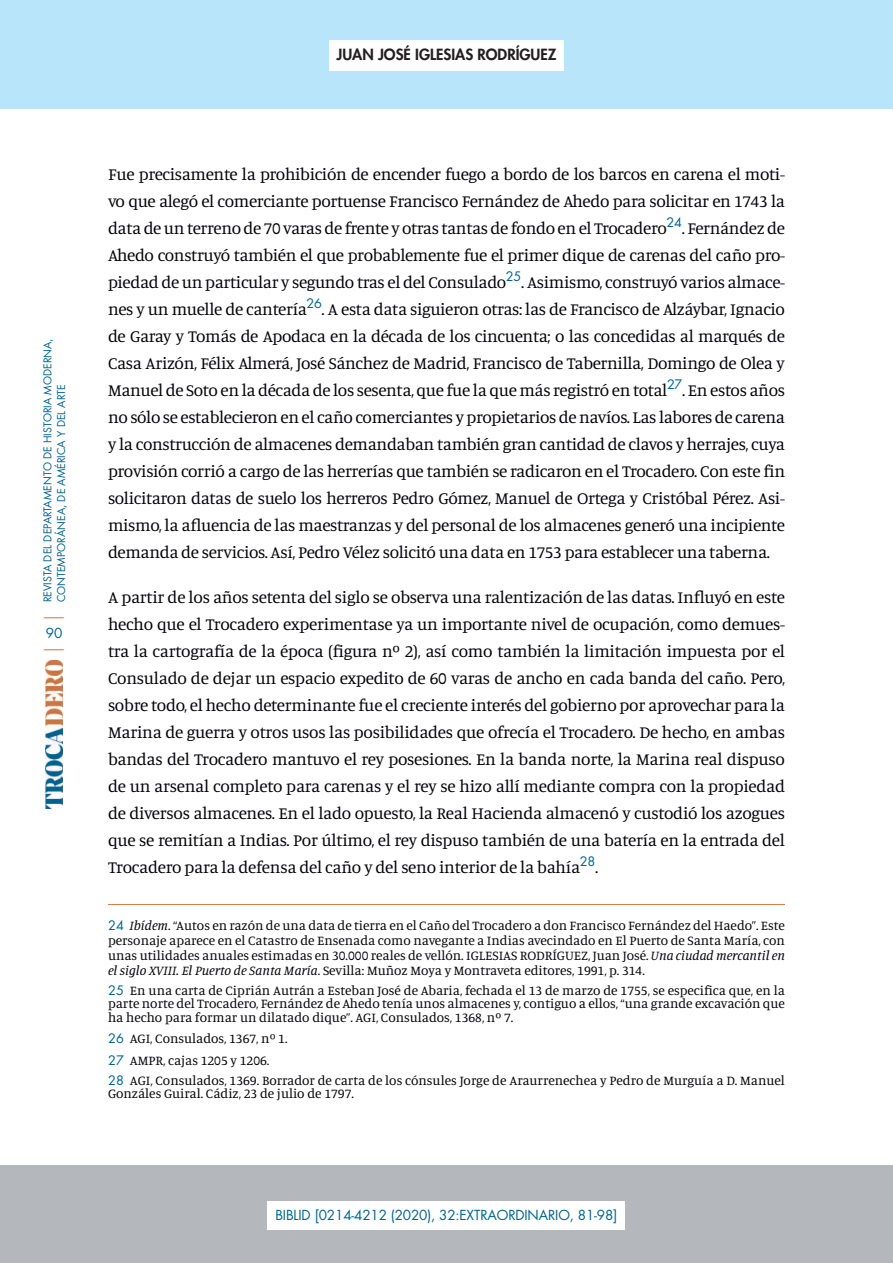
<style>
.page{position:relative;width:893px;height:1263px;background:#fff}
.page>*{position:absolute;margin:0;border:0;box-sizing:border-box;transform-origin:0 0}
.t1{font:17.25px/27px "Manuale";letter-spacing:-.02em;color:#020206;text-align:justify}
.t2{font:800 15px "Futura Std";color:#231f20}
.t3{font:13.5px/15px "Manuale";color:#020206;text-align:justify}
.t4{font:13.5px "Futura Std";letter-spacing:-.01em;color:#00628e}
.t5{font:13.5px "Futura Std";color:#d27c49;scale:2 1}
.t6{font:10.5px/13.5px "Futura Std";color:#00628e}
.s1{font-family:"Futura Std";font-size:12.75px;color:#00628e}
.s2{font-style:italic}
</style>
<div class="page">
<img style="left:46px;top:660px;width:16px;height:149px">
<hr style="left:108px;top:904px;width:677px;height:1px;background:#d27c49">
<div style="left:0;top:0;width:893px;height:108px;background:#b9e5fa"></div>
<div style="left:329px;top:40px;width:235px;height:30px;background:#fff"></div>
<div style="left:0;top:1165px;width:893px;height:98px;background:#b4b7bb"></div>
<div style="left:268px;top:1201px;width:357px;height:29px;background:#fff"></div>
<p class="t2" style="left:337px;top:45px;width:221px">JUAN JOSÉ IGLESIAS RODRÍGUEZ</p>
<p class="t6" style="left:41px;top:602px;width:266px;rotate:-90deg">REVISTA DEL DEPARTAMENTO DE HISTORIA MODERNA,<br>CONTEMPORÁNEA, DE AMÉRICA Y DEL ARTE</p>
<p class="t5" style="left:40px;top:607px;width:15px">—</p>
<p class="t4" style="left:46px;top:624px;width:18px">90</p>
<p class="t5" style="left:40px;top:640px;width:15px">—</p>
<p class="t1" style="left:108px;top:160px;width:679px">Fue precisamente la prohibición de encender fuego a bordo de los barcos en carena el moti&shy;vo que alegó el comerciante portuense Francisco Fernández de Ahedo para solicitar en 1743 la data de un terreno de 70 varas de frente y otras tantas de fondo en el Trocadero<sup>24</sup>. Fernández de Ahedo construyó también el que probablemente fue el primer dique de carenas del caño pro&shy;piedad de un particular y segundo tras el del Consulado<sup>25</sup>. Asimismo, construyó varios almace&shy;nes y un muelle de cantería<sup>26</sup>. A esta data siguieron otras: las de Francisco de Alzáybar, Ignacio de Garay y Tomás de Apodaca en la década de los cincuenta; o las concedidas al marqués de Casa Arizón, Félix Almerá, José Sánchez de Madrid, Francisco de Tabernilla, Domingo de Olea y Manuel de Soto en la década de los sesenta, que fue la que más registró en total<sup>27</sup>. En estos años no sólo se establecieron en el caño comerciantes y propietarios de navíos. Las labores de carena y la construcción de almacenes demandaban también gran cantidad de clavos y herrajes, cuya provisión corrió a cargo de las herrerías que también se radicaron en el Trocadero. Con este fin solicitaron datas de suelo los herreros Pedro Gómez, Manuel de Ortega y Cristóbal Pérez. Asi&shy;mismo, la afluencia de las maestranzas y del personal de los almacenes generó una incipiente demanda de servicios. Así, Pedro Vélez solicitó una data en 1753 para establecer una taberna.</p>
<p class="t1" style="left:108px;top:583px;width:679px">A partir de los años setenta del siglo se observa una ralentización de las datas. Influyó en este hecho que el Trocadero experimentase ya un importante nivel de ocupación, como demues&shy;tra la cartografía de la época (figura nº 2), así como también la limitación impuesta por el Consulado de dejar un espacio expedito de 60 varas de ancho en cada banda del caño. Pero, sobre todo, el hecho determinante fue el creciente interés del gobierno por aprovechar para la Marina de guerra y otros usos las posibilidades que ofrecía el Trocadero. De hecho, en ambas bandas del Trocadero mantuvo el rey posesiones. En la banda norte, la Marina real dispuso de un arsenal completo para carenas y el rey se hizo allí mediante compra con la propiedad de diversos almacenes. En el lado opuesto, la Real Hacienda almacenó y custodió los azogues que se remitían a Indias. Por último, el rey dispuso también de una batería en la entrada del Trocadero para la defensa del caño y del seno interior de la bahía<sup>28</sup>.</p>
<p class="t3" style="left:108px;top:917px;width:678px"><span class="s1">24</span> <span class="s2">Ibídem</span>. “Autos en razón de una data de tierra en el Caño del Trocadero a don Francisco Fernández del Haedo”. Este personaje aparece en el Catastro de Ensenada como navegante a Indias avecindado en El Puerto de Santa María, con unas utilidades anuales estimadas en 30.000 reales de vellón. IGLESIAS RODRÍGUEZ, Juan José. <span class="s2">Una ciudad mercantil en el siglo XVIII. El Puerto de Santa María</span>. Sevilla: Muñoz Moya y Montraveta editores, 1991, p. 314.</p>
<p class="t3" style="left:108px;top:983px;width:678px;line-height:13.5px"><span class="s1">25</span> En una carta de Ciprián Autrán a Esteban José de Abaria, fechada el 13 de marzo de 1755, se especifica que, en la parte norte del Trocadero, Fernández de Ahedo tenía unos almacenes y, contiguo a ellos, “una grande excavación que ha hecho para formar un dilatado dique”. AGI, Consulados, 1368, nº 7.</p>
<p class="t3" style="left:108px;top:1027px;width:181px;line-height:21.5px"><span class="s1">26</span> AGI, Consulados, 1367, nº 1.<br><span class="s1">27</span> AMPR, cajas 1205 y 1206.</p>
<p class="t3" style="left:108px;top:1073px;width:678px;line-height:13.5px"><span class="s1">28</span> AGI, Consulados, 1369. Borrador de carta de los cónsules Jorge de Araurrenechea y Pedro de Murguía a D. Manuel<br>Gonzáles Guiral. Cádiz, 23 de julio de 1797.</p>
<p class="t4" style="left:275px;top:1206px;width:344px">BIBLID [0214-4212 (2020), 32:EXTRAORDINARIO, 81-98]</p>
</div>
